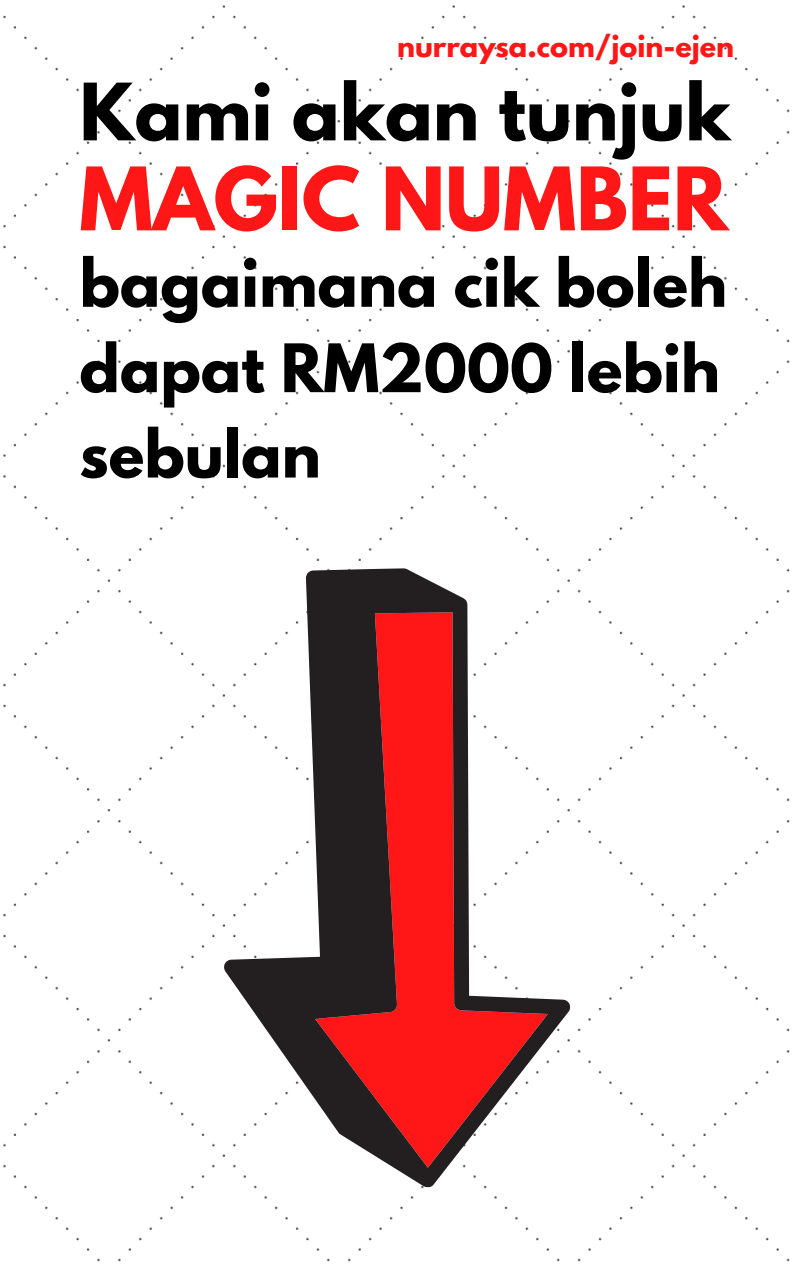
<style>
.page{position:relative;width:794px;height:1266px;background:#fff}
.page>*{position:absolute;margin:0;border:0;box-sizing:border-box;transform-origin:0 0}
.t1{font:700 77.4px "League Spartan";color:#ff1616}
.t2{font:700 70.05px "League Spartan";color:#000}
.t3{font:700 59.18px/85.3px "League Spartan";color:#000}
.t4{font:700 27.08px "League Spartan";color:#ff1616}
</style>
<div class="page">
<img style="left:3px;top:5px;width:787px;height:1257px">
<svg style="left:223px;top:568px;width:347px;height:619px"></svg>
<p class="t4" style="left:397px;top:33px;width:338px">nurraysa.com/join-ejen</p>
<p class="t2" style="left:79px;top:77px;width:652px">Kami akan tunjuk</p>
<h1 class="t1" style="left:79px;top:161px;width:650px">MAGIC NUMBER</h1>
<p class="t3" style="left:79px;top:248px;width:649px">bagaimana cik boleh dapat RM2000 lebih sebulan</p>
</div>
